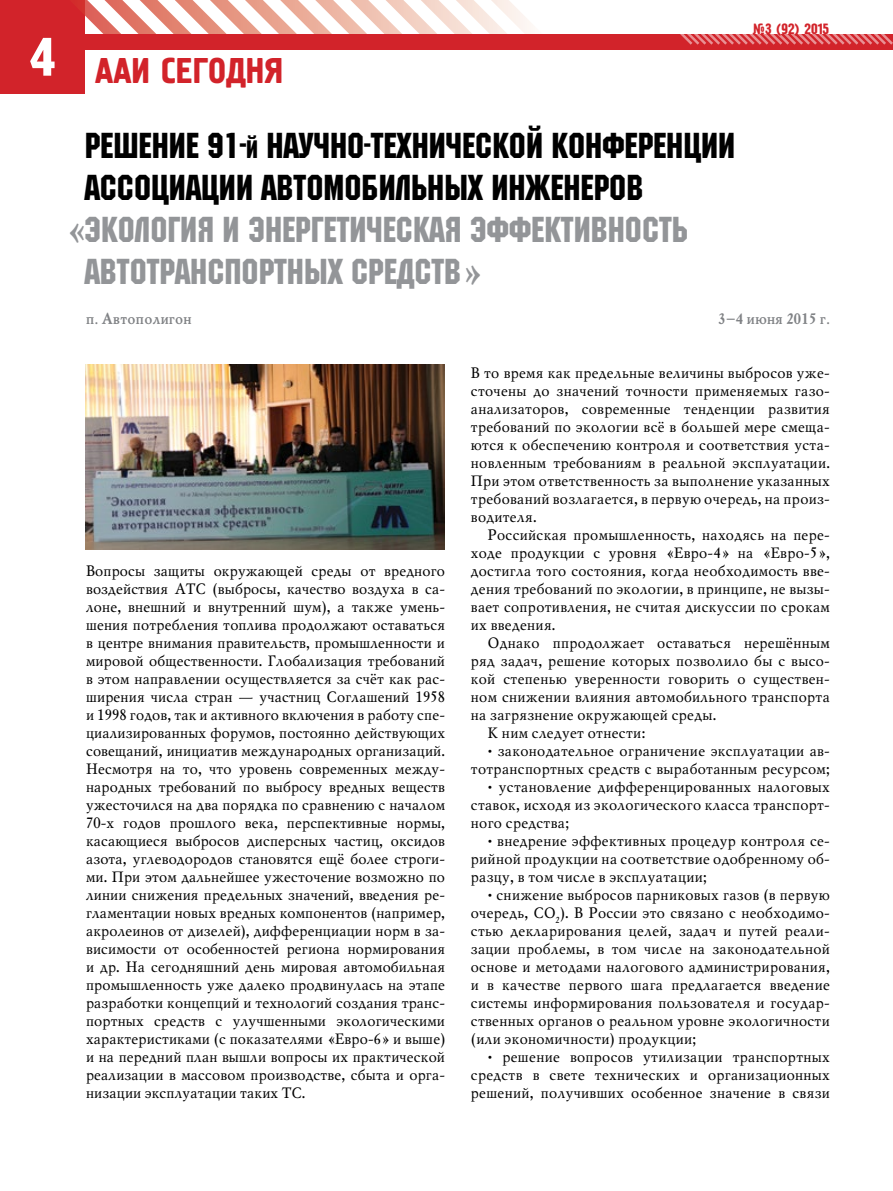
<style>
.page{position:relative;width:893px;height:1191px;background:#fff}
.page>*{position:absolute;margin:0;border:0;box-sizing:border-box;transform-origin:0 0}
.t1{font:54px "Machine C";color:#fff}
.t2{font:36px "Machine C";color:#000}
.t3{font:36px "Machine C";color:#939598}
.t4{font:36px "Pollock 1 C";color:#d2232a}
.t5{font:15px/18px "Mysl C";color:#000;text-align:justify}
.t6{font:700 15px "Mysl C";color:#808285}
.t7{font:15px "Pollock 1 C";color:#d2232a}
.s1{font-size:25.2px}
.s2{font-family:"Mysl C";font-weight:700}
</style>
<div class="page">
<div style="left:0;top:0;width:85px;height:94px;background:#d2232a"></div>
<svg style="left:77px;top:0;width:454px;height:34px"></svg>
<div style="left:81px;top:34px;width:812px;height:16px;background:#d2232a"></div>
<svg style="left:680px;top:34px;width:213px;height:11px"></svg>
<img style="left:85px;top:364px;width:359px;height:186px">
<h1 class="t1" style="left:30px;top:25px;width:26px">4</h1>
<h2 class="t4" style="left:95px;top:51px;width:19px">ааи</h2>
<h2 class="t4" style="left:161px;top:51px;width:124px">сегодня</h2>
<p class="t7" style="left:753px;top:21px;width:78px">№3 (92) 2015</p>
<h2 class="t2" style="left:85px;top:124px;width:652px">РЕШЕНИЕ 91-<span class="s1">й</span> научно-технической конференции</h2>
<h2 class="t2" style="left:85px;top:166px;width:560px">Ассоциации автомобильных инженеров</h2>
<h2 class="t3" style="left:65px;top:208px;width:624px"><span class="s2">«</span>Экология и энергетическая эффективность</h2>
<h2 class="t3" style="left:85px;top:250px;width:397px">автотранспортных средств<span class="s2">»</span></h2>
<p class="t6" style="left:85px;top:311px;width:107px">п. Автополигон</p>
<p class="t6" style="left:717px;top:311px;width:113px">3–4 июня 2015 г.</p>
<p class="t5" style="left:85px;top:562px;width:361px">Вопросы защиты окружающей среды от вредного воздействия АТС (выбросы, качество воздуха в са&shy;лоне, внешний и внутренний шум), а также умень&shy;шения потребления топлива продолжают оставаться в центре внимания правительств, промышленности и мировой общественности. Глобализация требований в этом направлении осуществляется за счёт как рас&shy;ширения числа стран — участниц Соглашений 1958 и 1998 годов, так и активного включения в работу спе&shy;циализированных форумов, постоянно действующих совещаний, инициатив международных организаций.<br>Несмотря на то, что уровень современных между&shy;народных требований по выбросу вредных веществ ужесточился на два порядка по сравнению с началом 70-х годов прошлого века, перспективные нормы, касающиеся выбросов дисперсных частиц, оксидов азота, углеводородов становятся ещё более строги&shy;ми. При этом дальнейшее ужесточение возможно по линии снижения предельных значений, введения ре&shy;гламентации новых вредных компонентов (например, акролеинов от дизелей), дифференциации норм в за&shy;висимости от особенностей региона нормирования и др. На сегодняшний день мировая автомобильная промышленность уже далеко продвинулась на этапе разработки концепций и технологий создания транс&shy;портных средств с улучшенными экологическими характеристиками (c показателями «Евро-6» и выше) и на передний план вышли вопросы их практической реализации в массовом производстве, сбыта и орга&shy;низации эксплуатации таких ТС.</p>
<p class="t5" style="left:470px;top:364px;width:361px">В то время как предельные величины выбросов уже&shy;сточены до значений точности применяемых газо&shy;анализаторов, современные тенденции развития требований по экологии всё в большей мере смеща&shy;ются к обеспечению контроля и соответствия уста&shy;новленным требованиям в реальной эксплуатации.<br>При этом ответственность за выполнение указанных требований возлагается, в первую очередь, на произ&shy;водителя.</p>
<p class="t5" style="left:470px;top:526px;width:361px;text-indent:17px">Российская промышленность, находясь на пере&shy;ходе продукции с уровня «Евро-4» на «Евро-5», достигла того состояния, когда необходимость вве&shy;дения требований по экологии, в принципе, не вызы&shy;вает сопротивления, не считая дискуссии по срокам их введения.</p>
<p class="t5" style="left:487px;top:634px;width:344px">Однако ппродолжает оставаться нерешённым</p>
<p class="t5" style="left:470px;top:652px;width:361px">ряд задач, решение которых позволило бы с высо-</p>
<p class="t5" style="left:470px;top:670px;width:361px">кой степенью уверенности говорить о существен-</p>
<p class="t5" style="left:470px;top:688px;width:361px">ном снижении влияния автомобильного транспорта</p>
<p class="t5" style="left:470px;top:706px;width:247px">на загрязнение окружающей среды.</p>
<p class="t5" style="left:487px;top:724px;width:159px">К ним следует отнести:</p>
<p class="t5" style="left:470px;top:742px;width:361px;text-align:right">• законодательное ограничение эксплуатации ав&shy;тотранспортных средств с выработанным ресурсом;</p>
<p class="t5" style="left:470px;top:778px;width:361px;text-indent:17px">• установление дифференцированных налоговых ставок, исходя из экологического класса транспорт&shy;ного средства;</p>
<p class="t5" style="left:470px;top:832px;width:361px;text-indent:17px">• внедрение эффективных процедур контроля се&shy;рийной продукции на соответствие одобренному об&shy;разцу, в том числе в эксплуатации;</p>
<p class="t5" style="left:470px;top:886px;width:361px;text-indent:17px">• снижение выбросов парниковых газов (в первую очередь, СО<sub>2</sub>). В России это связано с необходимо&shy;стью декларирования целей, задач и путей реали&shy;зации проблемы, в том числе на законодательной основе и методами налогового администрирования, и в качестве первого шага предлагается введение системы информирования пользователя и государ&shy;ственных органов о реальном уровне экологичности (или экономичности) продукции;</p>
<p class="t5" style="left:470px;top:1048px;width:361px;text-indent:17px">• решение вопросов утилизации транспортных средств в свете технических и организационных решений, получивших особенное значение в связи</p>
</div>
